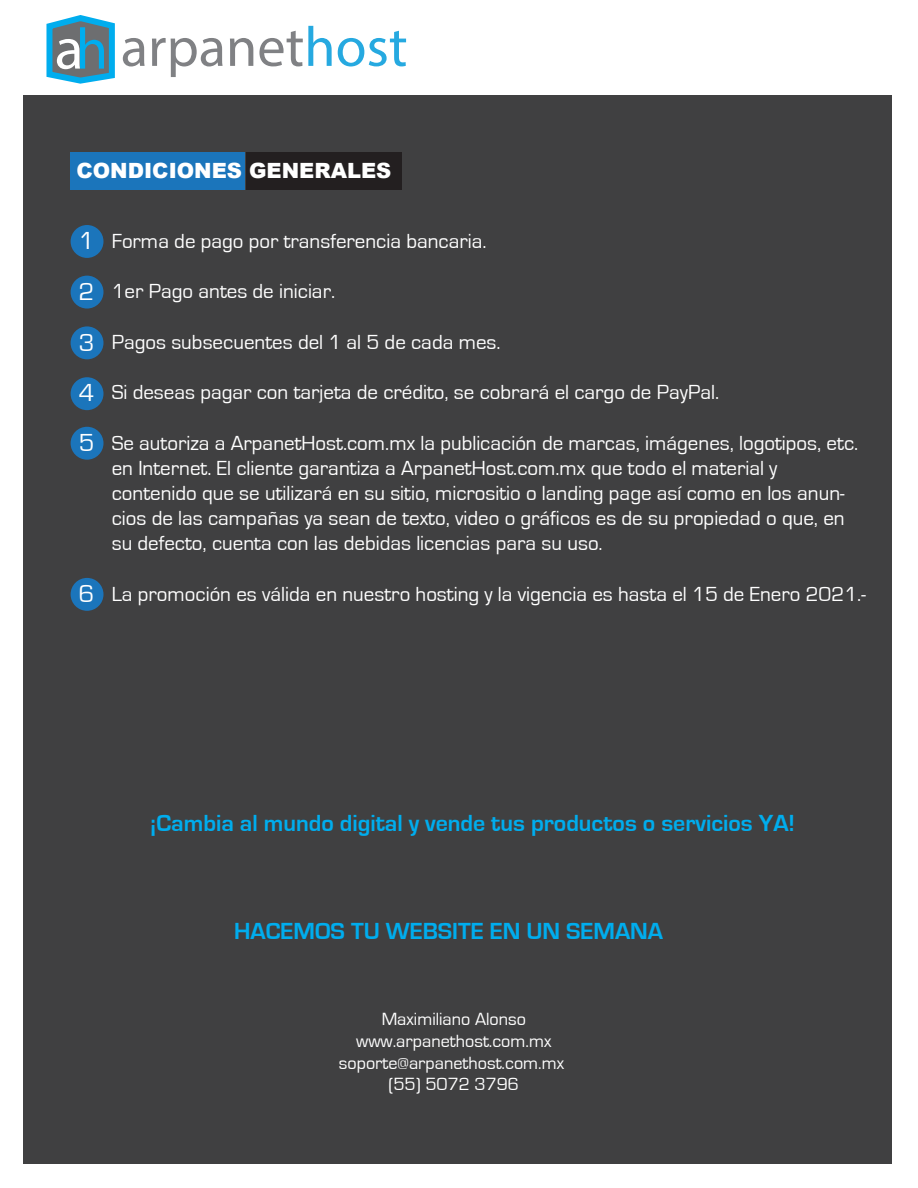
<style>
.page{position:relative;width:918px;height:1188px;background:#fff}
.page>*{position:absolute;margin:0;border:0;box-sizing:border-box;transform-origin:0 0}
.t1{font:56.4px "Myriad Pro";color:#808184}
.t2{font:25.35px/50.4px "Eurostile";color:#fff;text-align:justify}
.t3{font:700 24px "Eurostile";color:#00adee}
.t4{font:21px/25.2px "Eurostile";color:#fff}
.t5{font:900 21px "Arial";color:#fff}
.t6{font:18.15px/21.9px "Eurostile";color:#fff;text-align:center}
.s1{font-size:59.85px;color:#fff}
.s2{font-size:58.2px;color:#00adee}
.s3{color:#26a9e0}
</style>
<div class="page">
<div style="left:23px;top:21px;width:869px;height:1143px;background:#404041"></div>
<div style="left:22px;top:20px;width:871px;height:75px;background:#fff"></div>
<svg style="left:46px;top:15px;width:69px;height:69px;background:#5f91a4"></svg>
<div style="left:71px;top:153px;width:174px;height:37px;background:#1b75bb"></div>
<div style="left:246px;top:153px;width:156px;height:37px;background:#231f20"></div>
<div style="left:71px;top:225px;width:33px;height:33px;background:#1b75bb;border-radius:50%"></div>
<div style="left:71px;top:276px;width:33px;height:33px;background:#1b75bb;border-radius:50%"></div>
<div style="left:71px;top:326px;width:33px;height:33px;background:#1b75bb;border-radius:50%"></div>
<div style="left:71px;top:377px;width:33px;height:33px;background:#1b75bb;border-radius:50%"></div>
<div style="left:71px;top:427px;width:33px;height:33px;background:#1b75bb;border-radius:50%"></div>
<div style="left:71px;top:578px;width:33px;height:33px;background:#1b75bb;border-radius:50%"></div>
<h1 class="t1" style="left:55px;top:12px;width:354px"><span class="s1">a</span><span class="s2">h</span> arpanet<span class="s3">host</span></h1>
<p class="t5" style="left:76px;top:155px;width:316px">CONDICIONES GENERALES</p>
<p class="t2" style="left:79px;top:216px;width:17px">1<br>2<br>3<br>4<br>5</p>
<p class="t2" style="left:79px;top:569px;width:17px">6</p>
<p class="t4" style="left:112px;top:229px;width:376px">Forma de pago por transferencia bancaria.</p>
<p class="t4" style="left:112px;top:279px;width:225px">1er Pago antes de iniciar.</p>
<p class="t4" style="left:112px;top:330px;width:390px">Pagos subsecuentes del 1 al 5 de cada mes.</p>
<p class="t4" style="left:112px;top:380px;width:609px">Si deseas pagar con tarjeta de crédito, se cobrará el cargo de PayPal.</p>
<p class="t4" style="left:112px;top:431px;width:748px">Se autoriza a ArpanetHost.com.mx la publicación de marcas, imágenes, logotipos, etc. en Internet. El cliente garantiza a ArpanetHost.com.mx que todo el material y contenido que se utilizará en su sitio, micrositio o landing page así como en los anun&shy;cios de las campañas ya sean de texto, video o gráficos es de su propiedad o que, en su defecto, cuenta con las debidas licencias para su uso.</p>
<p class="t4" style="left:112px;top:582px;width:755px">La promoción es válida en nuestro hosting y la vigencia es hasta el 15 de Enero 2021.-</p>
<p class="t3" style="left:150px;top:810px;width:647px">¡Cambia al mundo digital y vende tus productos o servicios YA!</p>
<p class="t3" style="left:234px;top:918px;width:431px">HACEMOS TU WEBSITE EN UN SEMANA</p>
<p class="t6" style="left:339px;top:1008px;width:227px">Maximiliano Alonso www.arpanethost.com.mx soporte@arpanethost.com.mx (55) 5072 3796</p>
</div>
